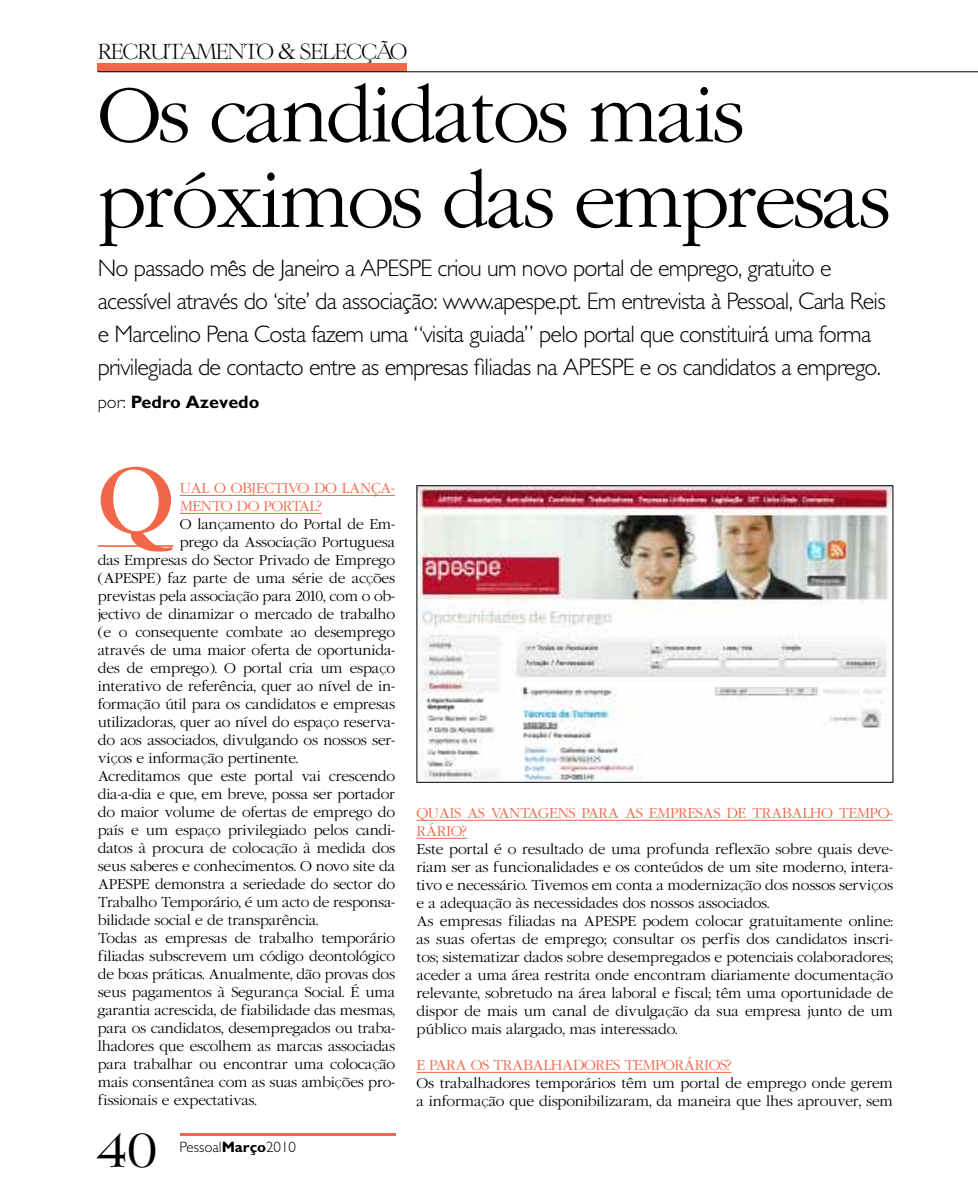
<style>
.page{position:relative;width:978px;height:1191px;background:#fff}
.page>*{position:absolute;margin:0;border:0;box-sizing:border-box;transform-origin:0 0}
.t1{font:86.25px "Garamond";color:#f26649}
.t2{font:300 72px/85.5px "Garamond";letter-spacing:-.035em;color:#000}
.t3{font:45px "Lingwood";color:#000}
.t4{font:300 24px/33px "Gentle Sans";letter-spacing:-.03em;color:#000}
.t5{font:300 21px "Lingwood";letter-spacing:-.05em;color:#000}
.t6{font:700 18px "Gentle Sans";color:#000}
.t7{font:300 15px "Gentle Sans";color:#000}
.t8{font:300 13.5px/18px "Garamond";letter-spacing:-.01em;color:#000}
.t9{font:300 13.5px/18px "Garamond";letter-spacing:-.025em;color:#f26649}
.s1{font-family:"Garamond"}
.s2{font-weight:300}
.s3{font-weight:700}
</style>
<div class="page">
<div style="left:98px;top:63px;width:309px;height:9px;background:#f26649"></div>
<hr style="left:98px;top:71px;width:880px;height:1px;background:#000">
<hr style="left:180px;top:1133px;width:215px;height:2px;background:#f26649">
<hr style="left:98px;top:545px;width:75px;height:2px;background:#f26649">
<hr style="left:180px;top:495px;width:215px;height:1px;background:#f26649">
<hr style="left:180px;top:513px;width:142px;height:1px;background:#f26649">
<hr style="left:417px;top:820px;width:476px;height:1px;background:#f26649">
<hr style="left:417px;top:838px;width:50px;height:1px;background:#f26649">
<hr style="left:417px;top:1072px;width:315px;height:1px;background:#f26649">
<img style="left:419px;top:487px;width:472px;height:293px">
<div style="left:417px;top:485px;width:476px;height:297px;border:1px solid #000"></div>
<h3 class="t5" style="left:98px;top:39px;width:311px">RECRUTAMENTO <span class="s1">&amp;</span> SELECÇÃO</h3>
<h2 class="t2" style="left:98px;top:73px;width:794px">Os candidatos mais próximos das empresas</h2>
<p class="t4" style="left:98px;top:251px;width:790px">No passado mês de Janeiro a APESPE criou um novo portal de emprego, gratuito e acessível através do ‘site’ da associação: www.apespe.pt. Em entrevista à Pessoal, Carla Reis e Marcelino Pena Costa fazem uma “visita guiada” pelo portal que constituirá uma forma privilegiada de contacto entre as empresas filiadas na APESPE e os candidatos a emprego.</p>
<h3 class="t6" style="left:98px;top:392px;width:163px"><span class="s2">por:</span> Pedro Azevedo</h3>
<h1 class="t1" style="left:98px;top:447px;width:77px">Q</h1>
<p class="t9" style="left:180px;top:479px;width:217px">UAL O OBJECTIVO DO LANÇA-<br>MENTO DO PORT</p>
<p class="t9" style="left:299px;top:497px;width:25px">AL?</p>
<p class="t8" style="left:180px;top:515px;width:217px">O lançamento do Portal de Em-</p>
<p class="t8" style="left:180px;top:533px;width:217px">prego da Associação Portuguesa</p>
<p class="t8" style="left:98px;top:551px;width:299px">das Empresas do Sector Privado de Emprego</p>
<p class="t8" style="left:98px;top:569px;width:299px">(APESPE) faz parte de uma série de acções</p>
<p class="t8" style="left:98px;top:587px;width:299px">previstas pela associação para 2010, com o ob-</p>
<p class="t8" style="left:98px;top:605px;width:299px">jectivo de dinamizar o mercado de trabalho</p>
<p class="t8" style="left:98px;top:623px;width:299px">(e o consequente combate ao desemprego</p>
<p class="t8" style="left:98px;top:641px;width:299px">através de uma maior oferta de oportunida-</p>
<p class="t8" style="left:98px;top:659px;width:299px">des de emprego). O portal cria um espaço</p>
<p class="t8" style="left:98px;top:677px;width:299px">interativo de referência, quer ao nível de in-</p>
<p class="t8" style="left:98px;top:695px;width:299px">formação útil para os candidatos e empresas</p>
<p class="t8" style="left:98px;top:713px;width:299px">utilizadoras, quer ao nível do espaço reserva-</p>
<p class="t8" style="left:98px;top:731px;width:299px">do aos associados, divulgando os nossos ser-</p>
<p class="t8" style="left:98px;top:749px;width:202px">viços e informação pertinente.</p>
<p class="t8" style="left:98px;top:767px;width:299px">Acreditamos que este portal vai crescendo</p>
<p class="t8" style="left:98px;top:785px;width:299px">dia-a-dia e que, em breve, possa ser portador</p>
<p class="t8" style="left:98px;top:803px;width:299px">do maior volume de ofertas de emprego do</p>
<p class="t8" style="left:98px;top:821px;width:299px">país e um espaço privilegiado pelos candi-</p>
<p class="t8" style="left:98px;top:839px;width:299px">datos à procura de colocação à medida dos</p>
<p class="t8" style="left:98px;top:857px;width:299px">seus saberes e conhecimentos. O novo site da</p>
<p class="t8" style="left:98px;top:875px;width:299px">APESPE demonstra a seriedade do sector do</p>
<p class="t8" style="left:98px;top:893px;width:299px">Trabalho Temporário, é um acto de responsa-</p>
<p class="t8" style="left:98px;top:911px;width:222px">bilidade social e de transparência.</p>
<p class="t8" style="left:98px;top:929px;width:299px">Todas as empresas de trabalho temporário</p>
<p class="t8" style="left:98px;top:947px;width:299px">filiadas subscrevem um código deontológico</p>
<p class="t8" style="left:98px;top:965px;width:299px">de boas práticas. Anualmente, dão provas dos</p>
<p class="t8" style="left:98px;top:983px;width:299px">seus pagamentos à Segurança Social. É uma</p>
<p class="t8" style="left:98px;top:1001px;width:299px">garantia acrescida, de fiabilidade das mesmas,</p>
<p class="t8" style="left:98px;top:1019px;width:299px">para os candidatos, desempregados ou traba-</p>
<p class="t8" style="left:98px;top:1037px;width:299px">lhadores que escolhem as marcas associadas</p>
<p class="t8" style="left:98px;top:1055px;width:299px">para trabalhar ou encontrar uma colocação</p>
<p class="t8" style="left:98px;top:1073px;width:299px">mais consentânea com as suas ambições pro-</p>
<p class="t8" style="left:98px;top:1091px;width:160px">fissionais e expectativas.</p>
<h3 class="t3" style="left:98px;top:1125px;width:61px">40</h3>
<p class="t7" style="left:180px;top:1137px;width:118px">Pessoal<span class="s3">Março</span>2010</p>
<p class="t9" style="left:417px;top:804px;width:478px">QUAIS AS VANTAGENS PARA AS EMPRESAS DE TRABALHO TEMPO-<br>RÁRIO</p>
<p class="t9" style="left:462px;top:822px;width:6px">?</p>
<p class="t8" style="left:417px;top:840px;width:478px">Este portal é o resultado de uma profunda reflexão sobre quais deve&shy;riam ser as funcionalidades e os conteúdos de um site moderno, intera&shy;tivo e necessário. Tivemos em conta a modernização dos nossos serviços e a adequação às necessidades dos nossos associados.<br>As empresas filiadas na APESPE podem colocar gratuitamente online: as suas ofertas de emprego; consultar os perfis dos candidatos inscri&shy;tos; sistematizar dados sobre desempregados e potenciais colaboradores; aceder a uma área restrita onde encontram diariamente documentação relevante, sobretudo na área laboral e fiscal; têm uma oportunidade de dispor de mais um canal de divulgação da sua empresa junto de um público mais alargado, mas interessado.</p>
<p class="t9" style="left:417px;top:1056px;width:179px">E PARA OS TRABALHADORE</p>
<p class="t9" style="left:613px;top:1056px;width:61px">S TEMPORÁRIO</p>
<p class="t9" style="left:720px;top:1056px;width:13px">S?</p>
<p class="t8" style="left:417px;top:1074px;width:478px">Os trabalhadores temporários têm um portal de emprego onde gerem a informação que disponibilizaram, da maneira que lhes aprouver, sem</p>
</div>
